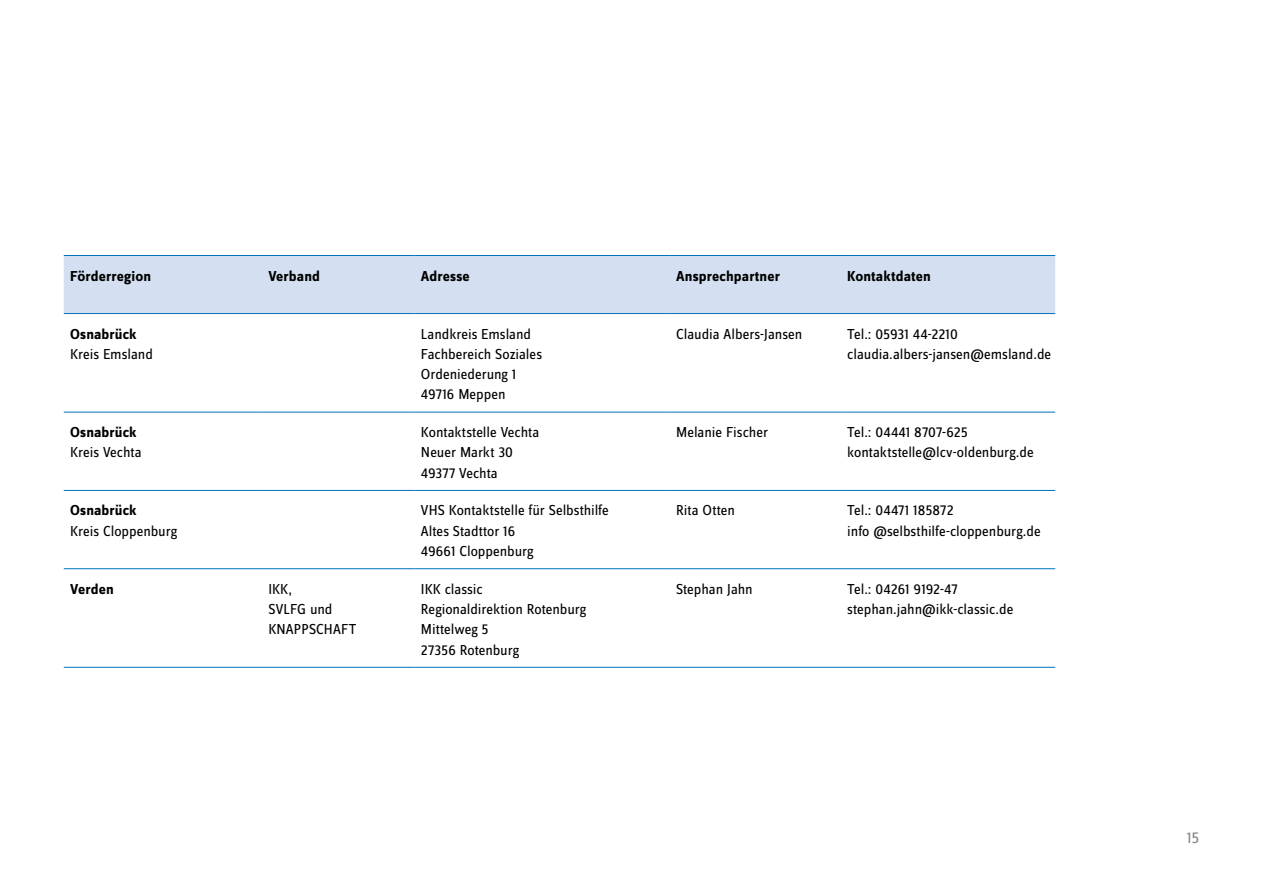
<style>
.page{position:relative;width:1263px;height:893px;background:#fff}
.page>*{position:absolute;margin:0;border:0;box-sizing:border-box;transform-origin:0 0}
.t1{font:16.5px "Zine Sans Dis";color:#87888a}
._03_Fließtext{font:15px/20.2px "Zine Sans Dis";color:#000}
._03_Fließtext-2{font:700 15px "Zine Sans Dis";letter-spacing:.005em;color:#000}
</style>
<div class="page">
<div style="left:64px;top:256px;width:991px;height:57px;background:#d4e0f1"></div>
<hr style="left:64px;top:412px;width:198px;height:1px;background:#0071b9">
<hr style="left:262px;top:412px;width:153px;height:1px;background:#0071b9">
<hr style="left:415px;top:412px;width:255px;height:1px;background:#0071b9">
<hr style="left:670px;top:412px;width:171px;height:1px;background:#0071b9">
<hr style="left:64px;top:490px;width:198px;height:1px;background:#0071b9">
<hr style="left:262px;top:490px;width:153px;height:1px;background:#0071b9">
<hr style="left:415px;top:490px;width:255px;height:1px;background:#0071b9">
<hr style="left:670px;top:490px;width:171px;height:1px;background:#0071b9">
<hr style="left:64px;top:568px;width:198px;height:1px;background:#0071b9">
<hr style="left:262px;top:568px;width:153px;height:1px;background:#0071b9">
<hr style="left:415px;top:568px;width:255px;height:1px;background:#0071b9">
<hr style="left:670px;top:568px;width:171px;height:1px;background:#0071b9">
<hr style="left:64px;top:667px;width:198px;height:1px;background:#0071b9">
<hr style="left:262px;top:667px;width:153px;height:1px;background:#0071b9">
<hr style="left:415px;top:667px;width:255px;height:1px;background:#0071b9">
<hr style="left:670px;top:667px;width:171px;height:1px;background:#0071b9">
<hr style="left:64px;top:255px;width:198px;height:1px;background:#0071b9">
<hr style="left:262px;top:255px;width:153px;height:1px;background:#0071b9">
<hr style="left:415px;top:255px;width:255px;height:1px;background:#0071b9">
<hr style="left:670px;top:255px;width:171px;height:1px;background:#0071b9">
<hr style="left:841px;top:255px;width:214px;height:1px;background:#0071b9">
<hr style="left:64px;top:313px;width:198px;height:1px;background:#0071b9">
<hr style="left:262px;top:313px;width:153px;height:1px;background:#0071b9">
<hr style="left:415px;top:313px;width:255px;height:1px;background:#0071b9">
<hr style="left:670px;top:313px;width:171px;height:1px;background:#0071b9">
<hr style="left:841px;top:313px;width:214px;height:1px;background:#0071b9">
<hr style="left:841px;top:412px;width:214px;height:1px;background:#0071b9">
<hr style="left:841px;top:490px;width:214px;height:1px;background:#0071b9">
<hr style="left:841px;top:568px;width:214px;height:1px;background:#0071b9">
<hr style="left:841px;top:667px;width:214px;height:1px;background:#0071b9">
<p class="_03_Fließtext-2" style="left:70px;top:268px;width:83px">Förderregion</p>
<p class="_03_Fließtext-2" style="left:268px;top:268px;width:53px">Verband</p>
<p class="_03_Fließtext-2" style="left:421px;top:268px;width:50px">Adresse</p>
<p class="_03_Fließtext-2" style="left:676px;top:268px;width:105px">Ansprechpartner</p>
<p class="_03_Fließtext-2" style="left:847px;top:268px;width:85px">Kontaktdaten</p>
<p class="_03_Fließtext-2" style="left:70px;top:326px;width:68px">Osnabrück</p>
<p class="_03_Fließtext" style="left:70px;top:344px;width:84px">Kreis Emsland</p>
<p class="_03_Fließtext" style="left:421px;top:324px;width:112px">Landkreis Emsland</p>
<p class="_03_Fließtext" style="left:421px;top:344px;width:123px">Fachbereich Soziales</p>
<p class="_03_Fließtext" style="left:421px;top:365px;width:97px">Ordeniederung 1</p>
<p class="_03_Fließtext" style="left:421px;top:385px;width:86px">49716 Meppen</p>
<p class="_03_Fließtext-2" style="left:70px;top:425px;width:68px">Osnabrück</p>
<p class="_03_Fließtext" style="left:70px;top:443px;width:73px">Kreis Vechta</p>
<p class="_03_Fließtext" style="left:421px;top:423px;width:120px">Kontaktstelle Vechta</p>
<p class="_03_Fließtext" style="left:421px;top:443px;width:94px">Neuer Markt 30</p>
<p class="_03_Fließtext" style="left:421px;top:463px;width:78px">49377 Vechta</p>
<p class="_03_Fließtext-2" style="left:70px;top:503px;width:68px">Osnabrück</p>
<p class="_03_Fließtext" style="left:70px;top:521px;width:108px">Kreis Cloppenburg</p>
<p class="_03_Fließtext" style="left:421px;top:501px;width:189px">VHS Kontaktstelle für Selbsthilfe</p>
<p class="_03_Fließtext" style="left:421px;top:521px;width:96px">Altes Stadttor 16</p>
<p class="_03_Fließtext" style="left:421px;top:542px;width:114px">49661 Cloppenburg</p>
<p class="_03_Fließtext-2" style="left:70px;top:581px;width:45px">Verden</p>
<p class="_03_Fließtext" style="left:268px;top:579px;width:25px">IKK,</p>
<p class="_03_Fließtext" style="left:268px;top:600px;width:66px">SVLFG und</p>
<p class="_03_Fließtext" style="left:268px;top:620px;width:90px">KNAPPSCHAFT</p>
<p class="_03_Fließtext" style="left:421px;top:579px;width:63px">IKK classic</p>
<p class="_03_Fließtext" style="left:421px;top:600px;width:167px">Regionaldirektion Rotenburg</p>
<p class="_03_Fließtext" style="left:421px;top:620px;width:69px">Mittelweg 5</p>
<p class="_03_Fließtext" style="left:421px;top:640px;width:100px">27356 Rotenburg</p>
<p class="_03_Fließtext" style="left:676px;top:324px;width:128px">Claudia Albers-Jansen</p>
<p class="_03_Fließtext" style="left:847px;top:324px;width:112px">Tel.: 05931 44-2210</p>
<p class="_03_Fließtext" style="left:847px;top:344px;width:205px">claudia.albers-jansen@emsland.de</p>
<p class="_03_Fließtext" style="left:676px;top:423px;width:93px">Melanie Fischer</p>
<p class="_03_Fließtext" style="left:847px;top:423px;width:122px">Tel.: 04441 8707-625</p>
<p class="_03_Fließtext" style="left:847px;top:443px;width:188px">kontaktstelle@lcv-oldenburg.de</p>
<p class="_03_Fließtext" style="left:676px;top:501px;width:61px">Rita Otten</p>
<p class="_03_Fließtext" style="left:847px;top:501px;width:108px">Tel.: 04471 185872</p>
<p class="_03_Fließtext" style="left:847px;top:521px;width:195px">info @selbsthilfe-cloppenburg.de</p>
<p class="_03_Fließtext" style="left:676px;top:579px;width:78px">Stephan Jahn</p>
<p class="_03_Fließtext" style="left:847px;top:579px;width:168px">Tel.: 04261 9192-47 stephan.jahn@ikk-classic.de</p>
<p class="t1" style="left:1187px;top:829px;width:14px">15</p>
</div>
